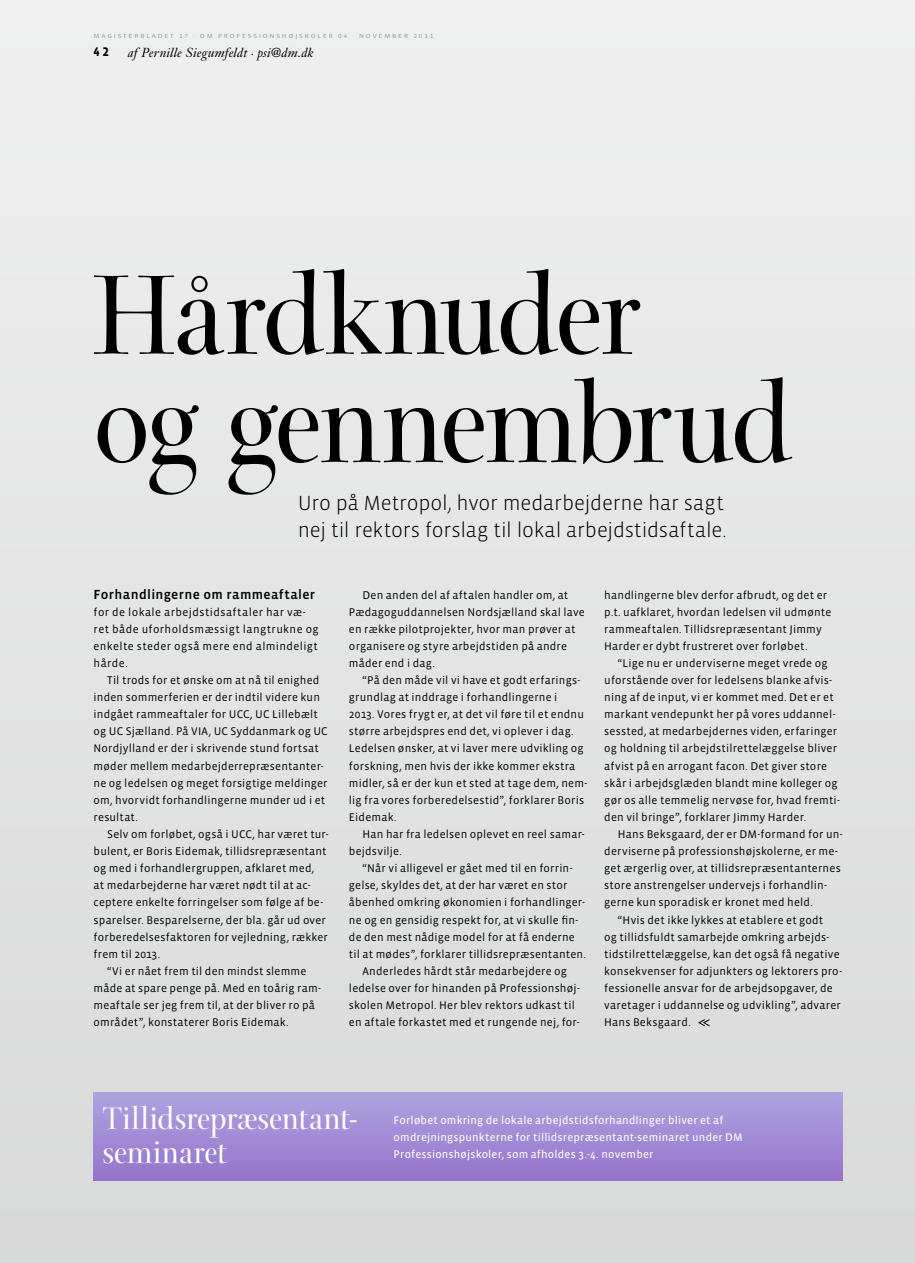
<style>
.page{position:relative;width:915px;height:1263px;background:#fff}
.page>*{position:absolute;margin:0;border:0;box-sizing:border-box;transform-origin:0 0}
.t1{font:121.8px/108.3px "Arepo";letter-spacing:-.02em;color:#000}
.t2{font:33.6px/33.6px "Arepo";color:#fff}
.t3{font:300 21px/27px "Vista Sans OT";letter-spacing:-.01em;color:#000}
.t4{font:500 13.5px "Vista Sans OT";letter-spacing:.025em;color:#000}
.t5{font:italic 12.9px "Janson Text";letter-spacing:.01em;color:#000}
.t6{font:700 12.75px "Vista Sans OT";color:#000}
.t7{font:11.4px/17.1px "Vista Sans OT";letter-spacing:.015em;color:#000}
.t8{font:11.4px/17.1px "Vista Sans OT";letter-spacing:.035em;color:#000}
.t9{font:11.25px/17.1px "Vista Sans OT";letter-spacing:.015em;color:#fff}
.t10{font:6px "Vista Sans OT";letter-spacing:.25em;color:#979898;scale:1.2 1}
.s1{font-size:12px}
</style>
<div class="page">
<div style="left:0;top:0;width:914px;height:1263px;background:#e4e5e5"></div>
<svg style="left:698px;top:1019px;width:12px;height:8px"></svg>
<div style="left:94px;top:1092px;width:748px;height:88px;background:linear-gradient(to bottom,#ada4e0,#9774cc)"></div>
<p class="t10" style="left:94px;top:33px;width:284px">MAGISTERBLADET 17 · DM PROFESSIONSHØJSKOLER 04 · NOVEMBER 2011</p>
<p class="t6" style="left:94px;top:45px;width:17px">42</p>
<p class="t5" style="left:128px;top:47px;width:187px">af Pernille Siegumfeldt <span class="s1">·</span> psi@dm.dk</p>
<h1 class="t1" style="left:94px;top:277px;width:699px">Hårdknuder<br>og gennembrud</h1>
<h3 class="t3" style="left:298px;top:490px;width:430px">Uro på Metropol, hvor medarbejderne har sagt nej til rektors forslag til lokal arbejdstidsaftale.</h3>
<p class="t4" style="left:94px;top:587px;width:223px">Forhandlingerne om rammeaftaler</p>
<p class="t8" style="left:94px;top:604px;width:226px">for de lokale arbejdstidsaftaler har væ&shy;ret både uforholdsmæssigt langtrukne og enkelte steder også mere end almindeligt hårde.</p>
<p class="t7" style="left:94px;top:672px;width:235px;text-indent:13px">Til trods for et ønske om at nå til enighed inden sommerferien er der indtil videre kun indgået rammeaftaler for UCC, UC Lillebælt og UC Sjælland. På VIA, UC Syddanmark og UC Nordjylland er der i skrivende stund fortsat møder mellem medarbejderrepræsentanter&shy;ne og ledelsen og meget forsigtige meldinger om, hvorvidt forhandlingerne munder ud i et resultat.</p>
<p class="t7" style="left:107px;top:826px;width:223px">Selv om forløbet, også i UCC, har været tur-</p>
<p class="t7" style="left:94px;top:843px;width:234px">bulent, er Boris Eidemak, tillidsrepræsentant</p>
<p class="t7" style="left:94px;top:860px;width:222px">og med i forhandlergruppen, afklaret med,</p>
<p class="t7" style="left:94px;top:877px;width:218px">at medarbejderne har været nødt til at ac-</p>
<p class="t7" style="left:94px;top:894px;width:231px">ceptere enkelte forringelser som følge af be-</p>
<p class="t7" style="left:94px;top:911px;width:234px">sparelser. Besparelserne, der bla. går ud over</p>
<p class="t7" style="left:94px;top:929px;width:236px">forberedelsesfaktoren for vejledning, rækker</p>
<p class="t7" style="left:94px;top:946px;width:68px">frem til 2013.</p>
<p class="t7" style="left:107px;top:963px;width:201px">“Vi er nået frem til den mindst slemme</p>
<p class="t7" style="left:94px;top:980px;width:229px">måde at spare penge på. Med en toårig ram-</p>
<p class="t7" style="left:94px;top:997px;width:223px">meaftale ser jeg frem til, at der bliver ro på</p>
<p class="t7" style="left:94px;top:1014px;width:196px">området”, konstaterer Boris Eidemak.</p>
<p class="t7" style="left:349px;top:587px;width:237px;text-indent:13px">Den anden del af aftalen handler om, at Pædagoguddannelsen Nordsjælland skal lave en række pilotprojekter, hvor man prøver at organisere og styre arbejdstiden på andre måder end i dag.</p>
<p class="t7" style="left:349px;top:672px;width:240px;text-indent:13px">“På den måde vil vi have et godt erfarings&shy;grundlag at inddrage i forhandlingerne i<br>2013. Vores frygt er, at det vil føre til et endnu større arbejdspres end det, vi oplever i dag.<br>Ledelsen ønsker, at vi laver mere udvikling og forskning, men hvis der ikke kommer ekstra midler, så er der kun et sted at tage dem, nem&shy;lig fra vores forberedelsestid”, forklarer Boris Eidemak.</p>
<p class="t7" style="left:349px;top:826px;width:237px;text-indent:13px">Han har fra ledelsen oplevet en reel samar&shy;bejdsvilje.</p>
<p class="t7" style="left:362px;top:860px;width:211px">“Når vi alligevel er gået med til en forrin-</p>
<p class="t7" style="left:349px;top:877px;width:220px">gelse, skyldes det, at der har været en stor</p>
<p class="t7" style="left:349px;top:894px;width:237px">åbenhed omkring økonomien i forhandlinger-</p>
<p class="t7" style="left:349px;top:911px;width:231px">ne og en gensidig respekt for, at vi skulle fin-</p>
<p class="t7" style="left:349px;top:929px;width:227px">de den mest nådige model for at få enderne</p>
<p class="t7" style="left:349px;top:946px;width:238px">til at mødes”, forklarer tillidsrepræsentanten.</p>
<p class="t7" style="left:362px;top:963px;width:206px">Anderledes hårdt står medarbejdere og</p>
<p class="t7" style="left:349px;top:980px;width:232px">ledelse over for hinanden på Professionshøj-</p>
<p class="t7" style="left:349px;top:997px;width:227px">skolen Metropol. Her blev rektors udkast til</p>
<p class="t7" style="left:349px;top:1014px;width:232px">en aftale forkastet med et rungende nej, for-</p>
<p class="t7" style="left:604px;top:587px;width:228px">handlingerne blev derfor afbrudt, og det er p.t. uafklaret, hvordan ledelsen vil udmønte rammeaftalen. Tillidsrepræsentant Jimmy Harder er dybt frustreret over forløbet.</p>
<p class="t7" style="left:604px;top:655px;width:237px;text-indent:13px">“Lige nu er underviserne meget vrede og uforstående over for ledelsens blanke afvis&shy;ning af de input, vi er kommet med. Det er et markant vendepunkt her på vores uddannel&shy;sessted, at medarbejdernes viden, erfaringer og holdning til arbejdstilrettelæggelse bliver afvist på en arrogant facon. Det giver store skår i arbejdsglæden blandt mine kolleger og gør os alle temmelig nervøse for, hvad fremti&shy;den vil bringe”, forklarer Jimmy Harder.</p>
<p class="t7" style="left:617px;top:826px;width:226px">Hans Beksgaard, der er DM-formand for un-</p>
<p class="t7" style="left:604px;top:843px;width:235px">derviserne på professionshøjskolerne, er me-</p>
<p class="t7" style="left:604px;top:860px;width:238px">get ærgerlig over, at tillidsrepræsentanternes</p>
<p class="t7" style="left:604px;top:877px;width:224px">store anstrengelser undervejs i forhandlin-</p>
<p class="t7" style="left:604px;top:894px;width:210px">gerne kun sporadisk er kronet med held.</p>
<p class="t7" style="left:617px;top:911px;width:207px">“Hvis det ikke lykkes at etablere et godt</p>
<p class="t7" style="left:604px;top:929px;width:226px">og tillidsfuldt samarbejde omkring arbejds-</p>
<p class="t7" style="left:604px;top:946px;width:237px">tidstilrettelæggelse, kan det også få negative</p>
<p class="t7" style="left:604px;top:963px;width:239px">konsekvenser for adjunkters og lektorers pro-</p>
<p class="t7" style="left:604px;top:980px;width:230px">fessionelle ansvar for de arbejdsopgaver, de</p>
<p class="t7" style="left:604px;top:997px;width:238px">varetager i uddannelse og udvikling”, advarer</p>
<p class="t7" style="left:604px;top:1014px;width:88px">Hans Beksgaard.</p>
<h2 class="t2" style="left:102px;top:1106px;width:257px">Tillidsrepræsentant&shy;seminaret</h2>
<p class="t9" style="left:393px;top:1112px;width:350px">Forløbet omkring de lokale arbejdstidsforhandlinger bliver et af omdrejningspunkterne for tillidsrepræsentant-seminaret under DM<br>Professionshøjskoler, som afholdes 3.-4. november</p>
</div>
